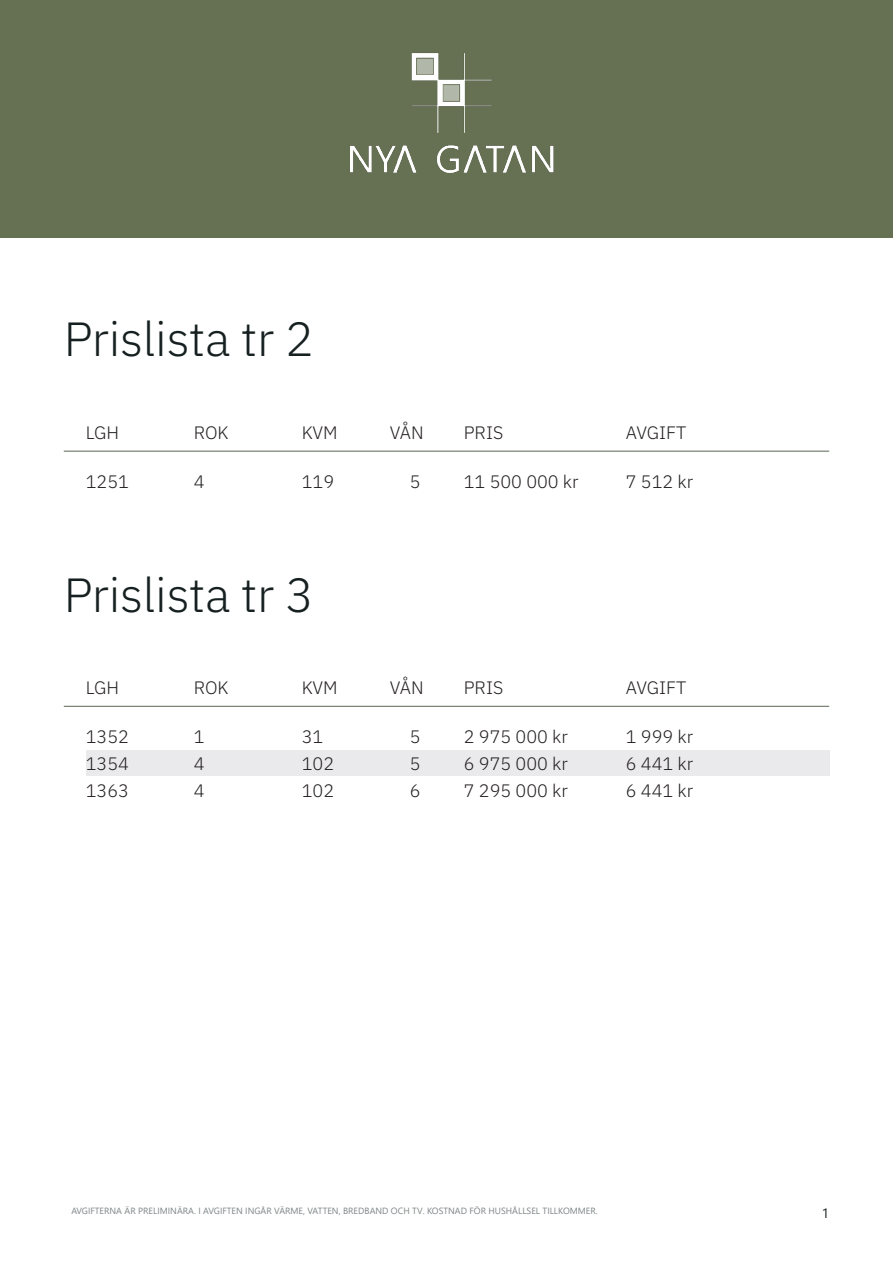
<style>
.page{position:relative;width:893px;height:1263px;background:#fff}
.page>*{position:absolute;margin:0;border:0;box-sizing:border-box;transform-origin:0 0}
.t1{font:300 48px "IBM Plex Sans";letter-spacing:-.005em;color:#172020}
.t2{font:300 18px "IBM Plex Sans";color:#231f20}
.t3{font:13.5px "Segoe UI";color:#172020}
.t4{font:9px "Segoe UI";color:#7e8486}
</style>
<div class="page">
<div style="left:0;top:0;width:893px;height:237px;background:#667153"></div>
<hr style="left:64px;top:451px;width:765px;height:1px;background:#586653">
<img style="left:279px;top:53px;width:341px;height:185px">
<div style="left:86px;top:750px;width:743px;height:26px;background:#eae9eb"></div>
<hr style="left:64px;top:706px;width:765px;height:1px;background:#586653">
<p class="t1" style="left:64px;top:303px;width:252px">Prislista tr 2</p>
<p class="t2" style="left:86px;top:419px;width:35px">LGH</p>
<p class="t2" style="left:194px;top:419px;width:36px">ROK</p>
<p class="t2" style="left:302px;top:419px;width:37px">KVM</p>
<p class="t2" style="left:390px;top:419px;width:35px">VÅN</p>
<p class="t2" style="left:464px;top:419px;width:41px">PRIS</p>
<p class="t2" style="left:626px;top:419px;width:62px">AVGIFT</p>
<p class="t2" style="left:86px;top:468px;width:45px">1251</p>
<p class="t2" style="left:194px;top:468px;width:12px">4</p>
<p class="t2" style="left:302px;top:468px;width:34px">119</p>
<p class="t2" style="left:410px;top:468px;width:12px">5</p>
<p class="t2" style="left:464px;top:468px;width:116px">11 500 000 kr</p>
<p class="t2" style="left:626px;top:468px;width:69px">7 512 kr</p>
<p class="t1" style="left:64px;top:558px;width:252px">Prislista tr 3</p>
<p class="t2" style="left:86px;top:674px;width:35px">LGH</p>
<p class="t2" style="left:194px;top:674px;width:36px">ROK</p>
<p class="t2" style="left:302px;top:674px;width:37px">KVM</p>
<p class="t2" style="left:390px;top:674px;width:35px">VÅN</p>
<p class="t2" style="left:464px;top:674px;width:41px">PRIS</p>
<p class="t2" style="left:626px;top:674px;width:62px">AVGIFT</p>
<p class="t2" style="left:86px;top:723px;width:45px">1352</p>
<p class="t2" style="left:194px;top:723px;width:12px">1</p>
<p class="t2" style="left:302px;top:723px;width:23px">31</p>
<p class="t2" style="left:410px;top:723px;width:12px">5</p>
<p class="t2" style="left:464px;top:723px;width:106px">2 975 000 kr</p>
<p class="t2" style="left:626px;top:723px;width:69px">1 999 kr</p>
<p class="t2" style="left:86px;top:750px;width:45px">1354</p>
<p class="t2" style="left:194px;top:750px;width:12px">4</p>
<p class="t2" style="left:302px;top:750px;width:34px">102</p>
<p class="t2" style="left:410px;top:750px;width:12px">5</p>
<p class="t2" style="left:464px;top:750px;width:106px">6 975 000 kr</p>
<p class="t2" style="left:626px;top:750px;width:69px">6 441 kr</p>
<p class="t2" style="left:86px;top:777px;width:45px">1363</p>
<p class="t2" style="left:194px;top:777px;width:12px">4</p>
<p class="t2" style="left:302px;top:777px;width:34px">102</p>
<p class="t2" style="left:410px;top:777px;width:12px">6</p>
<p class="t2" style="left:464px;top:777px;width:106px">7 295 000 kr</p>
<p class="t2" style="left:626px;top:777px;width:69px">6 441 kr</p>
<p class="t4" style="left:71px;top:1202px;width:528px">AVGIFTERNA ÄR PRELIMINÄRA. I AVGIFTEN INGÅR VÄRME, VATTEN, BREDBAND OCH TV. KOSTNAD FÖR HUSHÅLLSEL TILLKOMMER.</p>
<p class="t3" style="left:822px;top:1200px;width:9px">1</p>
</div>
